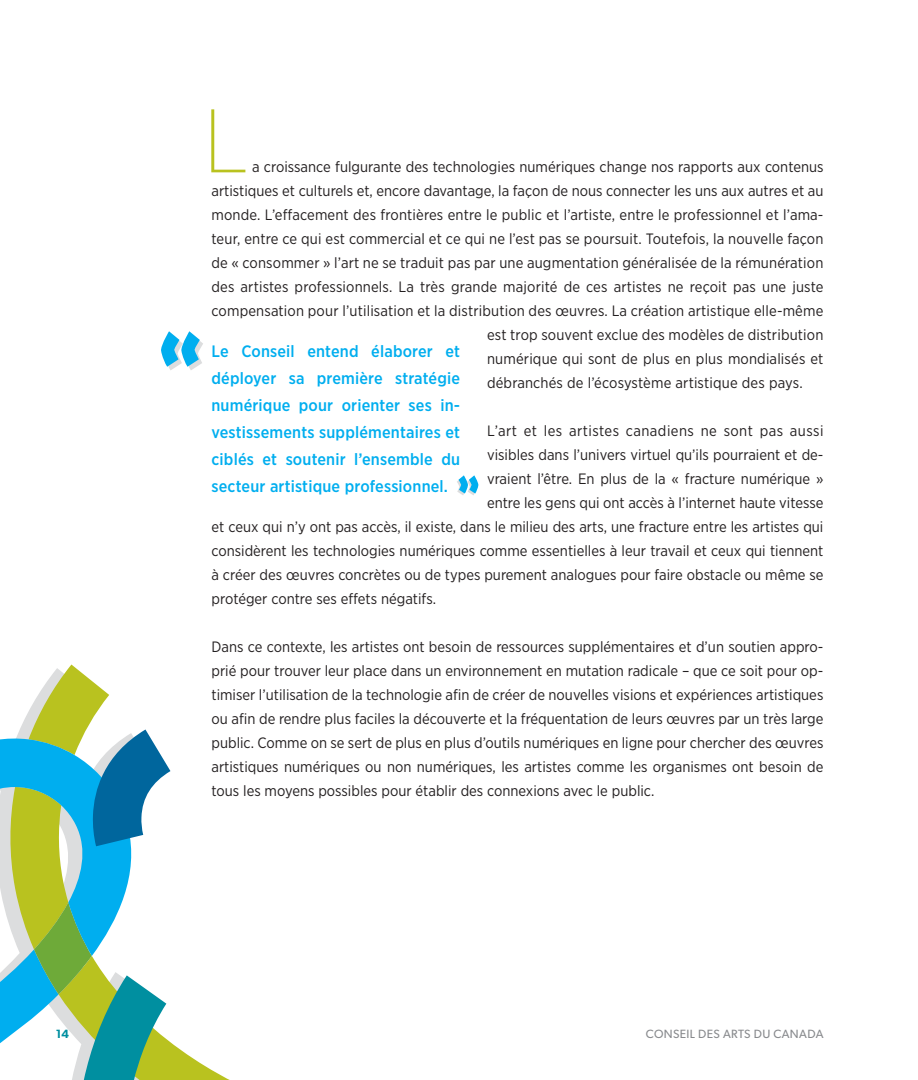
<style>
.page{position:relative;width:918px;height:1080px;background:#fff}
.page>*{position:absolute;margin:0;border:0;box-sizing:border-box;transform-origin:0 0}
.t1{font:200 90px "Gotham Narrow";color:#b9c21f}
.t2{font:500 16.5px/27px "Gotham Narrow";letter-spacing:.01em;color:#00aeef;text-align:justify}
.t3{font:15px/24px "Gotham Narrow";color:#231f20;text-align:justify}
.t4{font:15px "Gotham Narrow";letter-spacing:.03em;color:#231f20}
.t5{font:12px "Gibson";letter-spacing:.03em;color:#888a8d}
.t6{font:600 12px "Gibson";color:#008fa0}
</style>
<div class="page">
<svg style="left:0;top:664px;width:230px;height:416px"></svg>
<svg style="left:457px;top:475px;width:21px;height:20px"></svg>
<svg style="left:161px;top:331px;width:42px;height:39px"></svg>
<p class="t1" style="left:203px;top:86px;width:46px">L</p>
<p class="t3" style="left:252px;top:155px;width:573px">a croissance fulgurante des technologies numériques change nos rapports aux contenus</p>
<p class="t3" style="left:212px;top:179px;width:613px">artistiques et culturels et, encore davantage, la façon de nous connecter les uns aux autres et au</p>
<p class="t3" style="left:212px;top:203px;width:614px">monde. L’effacement des frontières entre le public et l’artiste, entre le professionnel et l’ama-</p>
<p class="t3" style="left:212px;top:227px;width:613px">teur, entre ce qui est commercial et ce qui ne l’est pas se poursuit. Toutefois, la nouvelle façon</p>
<p class="t3" style="left:212px;top:251px;width:613px">de « consommer » l’art ne se traduit pas par une augmentation généralisée de la rémunération</p>
<p class="t3" style="left:212px;top:275px;width:614px">des artistes professionnels. La très grande majorité de ces artistes ne reçoit pas une juste</p>
<p class="t3" style="left:212px;top:299px;width:613px">compensation pour l’utilisation et la distribution des œuvres. La création artistique elle-même</p>
<p class="t3" style="left:487px;top:323px;width:338px">est trop souvent exclue des modèles de distribution</p>
<p class="t3" style="left:487px;top:347px;width:338px">numérique qui sont de plus en plus mondialisés et</p>
<p class="t3" style="left:487px;top:371px;width:317px">débranchés de l’écosystème artistique des pays.</p>
<p class="t4" style="left:487px;top:422px;width:338px">L’art et les artistes canadiens ne sont pas aussi</p>
<p class="t3" style="left:487px;top:443px;width:338px">visibles dans l’univers virtuel qu’ils pourraient et de-</p>
<p class="t3" style="left:487px;top:467px;width:338px">vraient l’être. En plus de la « fracture numérique »</p>
<p class="t3" style="left:487px;top:491px;width:338px">entre les gens qui ont accès à l’internet haute vitesse</p>
<p class="t3" style="left:212px;top:515px;width:613px">et ceux qui n’y ont pas accès, il existe, dans le milieu des arts, une fracture entre les artistes qui</p>
<p class="t3" style="left:212px;top:539px;width:613px">considèrent les technologies numériques comme essentielles à leur travail et ceux qui tiennent</p>
<p class="t3" style="left:212px;top:563px;width:614px">à créer des œuvres concrètes ou de types purement analogues pour faire obstacle ou même se</p>
<p class="t3" style="left:212px;top:587px;width:226px">protéger contre ses effets négatifs.</p>
<p class="t3" style="left:212px;top:635px;width:614px">Dans ce contexte, les artistes ont besoin de ressources supplémentaires et d’un soutien appro&shy;prié pour trouver leur place dans un environnement en mutation radicale – que ce soit pour op&shy;timiser l’utilisation de la technologie afin de créer de nouvelles visions et expériences artistiques ou afin de rendre plus faciles la découverte et la fréquentation de leurs œuvres par un très large public. Comme on se sert de plus en plus d’outils numériques en ligne pour chercher des œuvres artistiques numériques ou non numériques, les artistes comme les organismes ont besoin de tous les moyens possibles pour établir des connexions avec le public.</p>
<p class="t2" style="left:212px;top:337px;width:250px">Le Conseil entend élaborer et déployer sa première stratégie numérique pour orienter ses in&shy;vestissements supplémentaires et ciblés et soutenir l’ensemble du secteur artistique professionnel.</p>
<p class="t6" style="left:56px;top:1026px;width:15px">14</p>
<p class="t5" style="left:646px;top:1026px;width:179px">CONSEIL DES ARTS DU CANADA</p>
</div>
